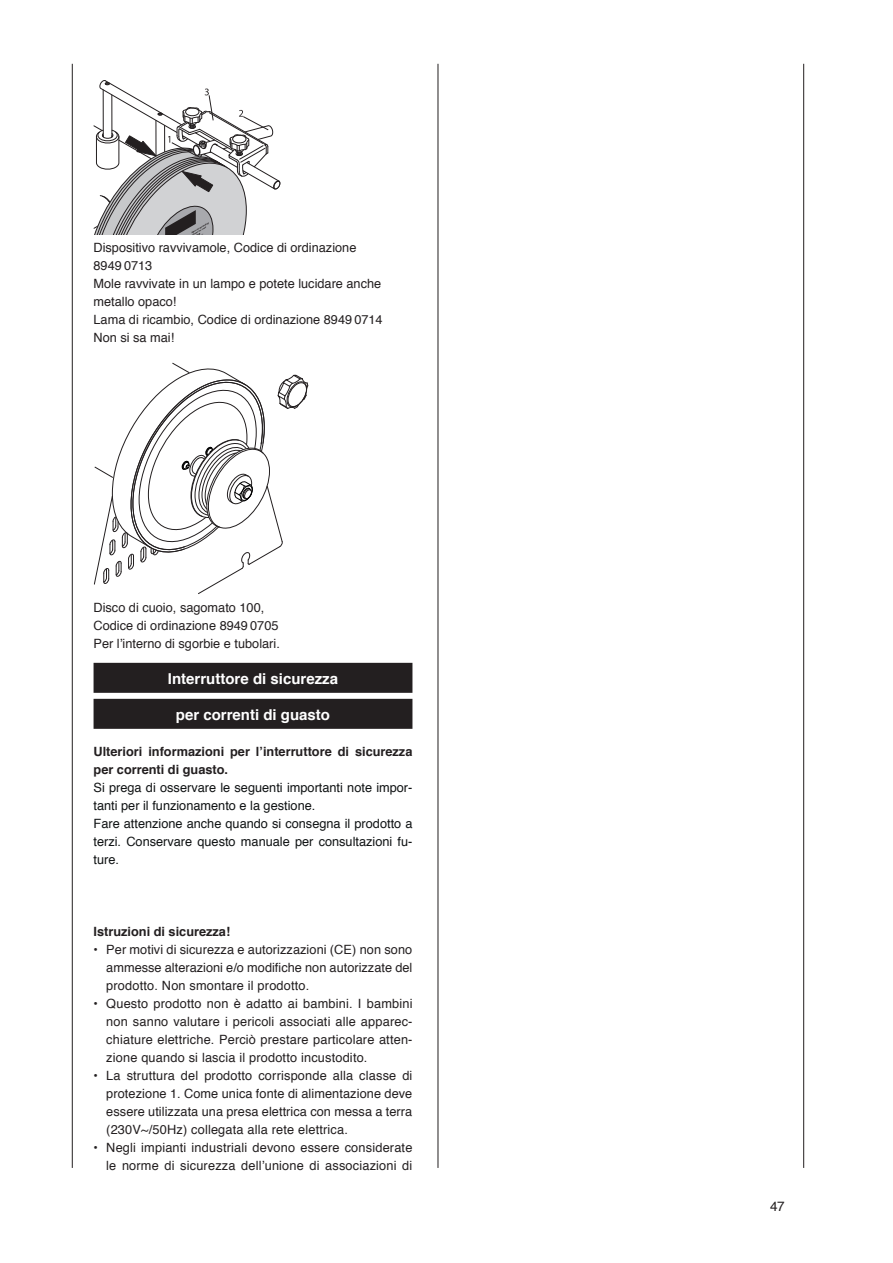
<style>
.page{position:relative;width:893px;height:1263px;background:#fff}
.page>*{position:absolute;margin:0;border:0;box-sizing:border-box;transform-origin:0 0}
.t1{font:700 15px "Helvetica";color:#fff}
.t2{font:13.5px "Helvetica";color:#231f20}
.t3{font:12.75px/18px "Helvetica";color:#231f20;text-align:justify}
.t4{font:12.75px/18px "Helvetica";color:#101314}
.t5{font:700 12.75px/18px "Helvetica";color:#231f20}
</style>
<div class="page">
<hr style="left:72px;top:64px;width:1px;height:1104px;background:#231f20">
<hr style="left:438px;top:64px;width:1px;height:1104px;background:#231f20">
<hr style="left:803px;top:64px;width:1px;height:1104px;background:#231f20">
<div style="left:94px;top:663px;width:318px;height:30px;background:#231f20"></div>
<div style="left:94px;top:699px;width:318px;height:30px;background:#231f20"></div>
<svg style="left:94px;top:80px;width:186px;height:155px"></svg>
<svg style="left:94px;top:363px;width:214px;height:231px"></svg>
<p class="t3" style="left:94px;top:238px;width:291px;text-align:left">Dispositivo ravvivamole, Codice di ordinazione<br>8949 0713<br>Mole ravvivate in un lampo e potete lucidare anche metallo opaco!<br>Lama di ricambio, Codice di ordinazione 8949 0714<br>Non si sa mai!</p>
<p class="t3" style="left:94px;top:598px;width:188px;text-align:left">Disco di cuoio, sagomato 100,<br>Codice di ordinazione 8949 0705<br>Per l’interno di sgorbie e tubolari.</p>
<p class="t1" style="left:168px;top:665px;width:172px">Interruttore di sicurezza</p>
<p class="t1" style="left:176px;top:701px;width:156px">per correnti di guasto</p>
<p class="t5" style="left:94px;top:742px;width:320px">Ulteriori informazioni per l’interruttore di sicurezza per correnti di guasto.</p>
<p class="t4" style="left:94px;top:778px;width:320px">Si prega di osservare le seguenti importanti note impor&shy;tanti per il funzionamento e la gestione.<br>Fare attenzione anche quando si consegna il prodotto a terzi. Conservare questo manuale per consultazioni fu&shy;ture.</p>
<p class="t5" style="left:94px;top:922px;width:138px">Istruzioni di sicurezza!</p>
<p class="t3" style="left:106px;top:940px;width:308px;text-indent:-13px">• Per motivi di sicurezza e autorizzazioni (CE) non sono ammesse alterazioni e/o modifiche non autorizzate del prodotto. Non smontare il prodotto.</p>
<p class="t3" style="left:106px;top:994px;width:308px;text-indent:-13px">• Questo prodotto non è adatto ai bambini. I bambini non sanno valutare i pericoli associati alle apparec&shy;chiature elettriche. Perciò prestare particolare atten&shy;zione quando si lascia il prodotto incustodito.</p>
<p class="t3" style="left:106px;top:1066px;width:308px;text-indent:-13px">• La struttura del prodotto corrisponde alla classe di protezione 1. Come unica fonte di alimentazione deve essere utilizzata una presa elettrica con messa a terra (230V~/50Hz) collegata alla rete elettrica.</p>
<p class="t3" style="left:94px;top:1138px;width:320px;text-align:right">• Negli impianti industriali devono essere considerate le norme di sicurezza dell’unione di associazioni di</p>
<p class="t2" style="left:770px;top:1195px;width:16px">47</p>
</div>
